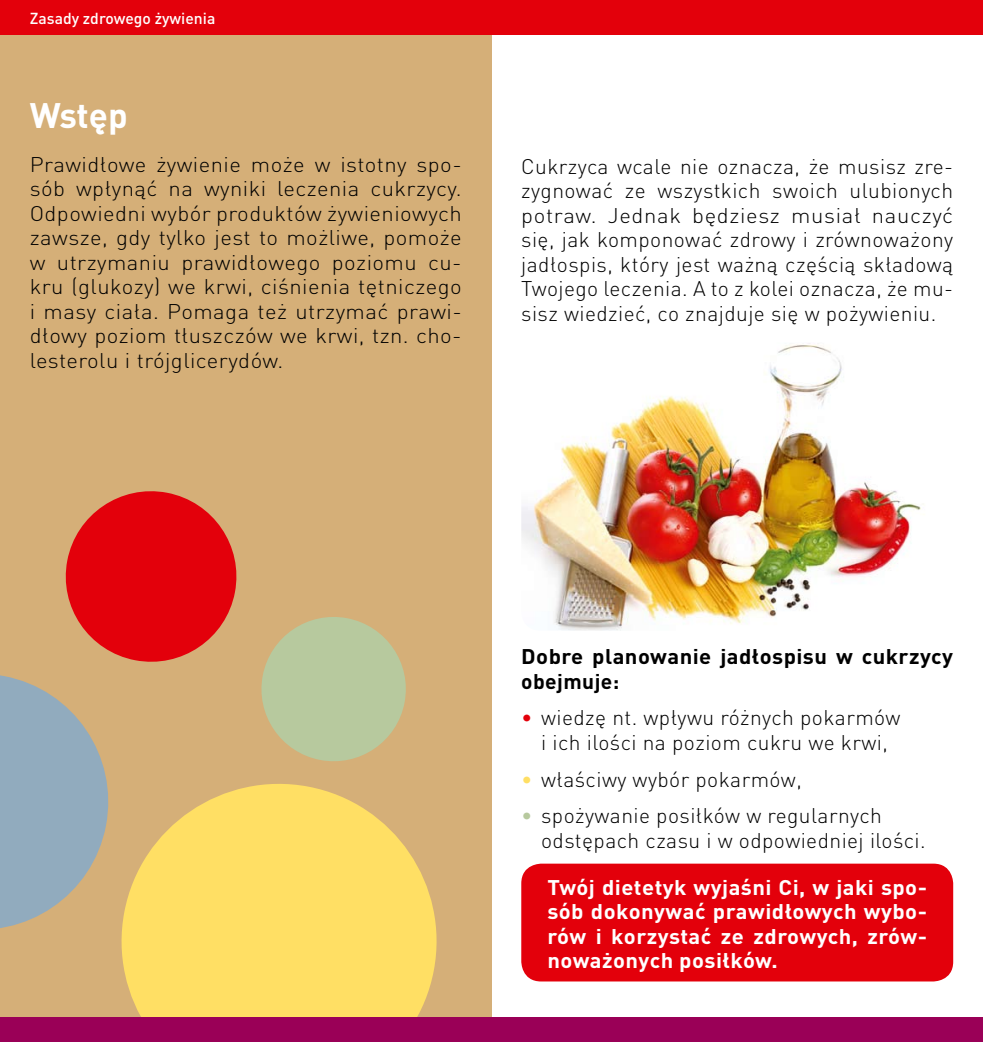
<style>
.page{position:relative;width:983px;height:1042px;background:#fff}
.page>*{position:absolute;margin:0;border:0;box-sizing:border-box;transform-origin:0 0}
.t1{font:700 35px "DIN Pl";letter-spacing:-.005em;color:#fff}
.t2{font:300 21px/24.5px "DIN Pl";letter-spacing:.02em;color:#000;text-align:justify}
.t3{font:300 21px/24.5px "DIN Pl";letter-spacing:.02em;color:#000;text-align:justify;scale:1.05 1}
.t4{font:700 21px/24.5px "DIN Pl";letter-spacing:.02em;color:#fff;text-align:justify;scale:1.05 1}
.t5{font:700 21px/24.5px "DIN Pl";letter-spacing:.02em;color:#000;scale:1.05 1}
.t6{font:500 15.75px "DIN Pl";color:#fff}
.s1{color:#e3000b}
.s2{color:#ffdf64}
.s3{color:#b7c99e}
</style>
<div class="page">
<div style="left:0;top:30px;width:491px;height:1012px;background:#d5af78"></div>
<svg style="left:121px;top:784px;width:316px;height:233px;background:#f9d966"></svg>
<svg style="left:261px;top:617px;width:145px;height:144px"></svg>
<svg style="left:0;top:491px;width:243px;height:449px"></svg>
<img style="left:521px;top:343px;width:400px;height:287px">
<div style="left:521px;top:863px;width:431px;height:118px;background:#e3000b;border-radius:20px"></div>
<div style="left:0;top:1017px;width:982px;height:25px;background:#9a0057"></div>
<div style="left:0;top:0;width:982px;height:35px;background:#e3000b"></div>
<p class="t6" style="left:30px;top:8px;width:187px">Zasady zdrowego żywienia</p>
<h1 class="t1" style="left:30px;top:93px;width:99px">Wstęp</h1>
<p class="t3" style="left:30px;top:152px;width:413px">Prawidłowe żywienie może w istotny spo&shy;sób wpłynąć na wyniki leczenia cukrzycy.<br>Odpowiedni wybór produktów żywieniowych zawsze, gdy tylko jest to możliwe, pomoże w utrzymaniu prawidłowego poziomu cu&shy;kru (glukozy) we krwi, ciśnienia tętniczego i masy ciała. Pomaga też utrzymać prawi&shy;dłowy poziom tłuszczów we krwi, tzn. cho&shy;lesterolu i trójglicerydów.</p>
<p class="t2" style="left:521px;top:154px;width:433px">Cukrzyca wcale nie oznacza, że musisz zre&shy;zygnować ze wszystkich swoich ulubionych potraw. Jednak będziesz musiał nauczyć się, jak komponować zdrowy i zrównoważony jadłospis, który jest ważną częścią składową Twojego leczenia. A to z kolei oznacza, że mu&shy;sisz wiedzieć, co znajduje się w pożywieniu.</p>
<p class="t5" style="left:521px;top:643px;width:412px">Dobre planowanie jadłospisu w cukrzycy obejmuje:</p>
<p class="t2" style="left:521px;top:705px;width:381px;text-align:center"><span class="s1">•</span> wiedzę nt. wpływu różnych pokarmów i ich ilości na poziom cukru we krwi,</p>
<p class="t2" style="left:521px;top:766px;width:282px"><span class="s2">•</span> właściwy wybór pokarmów,</p>
<p class="t2" style="left:541px;top:803px;width:386px;text-indent:-20px"><span class="s3">•</span> spożywanie posiłków w regularnych odstępach czasu i w odpowiedniej ilości.</p>
<p class="t4" style="left:547px;top:874px;width:363px">Twój dietetyk wyjaśni Ci, w jaki spo&shy;sób dokonywać prawidłowych wybo&shy;rów i korzystać ze zdrowych, zrów&shy;noważonych posiłków.</p>
</div>
